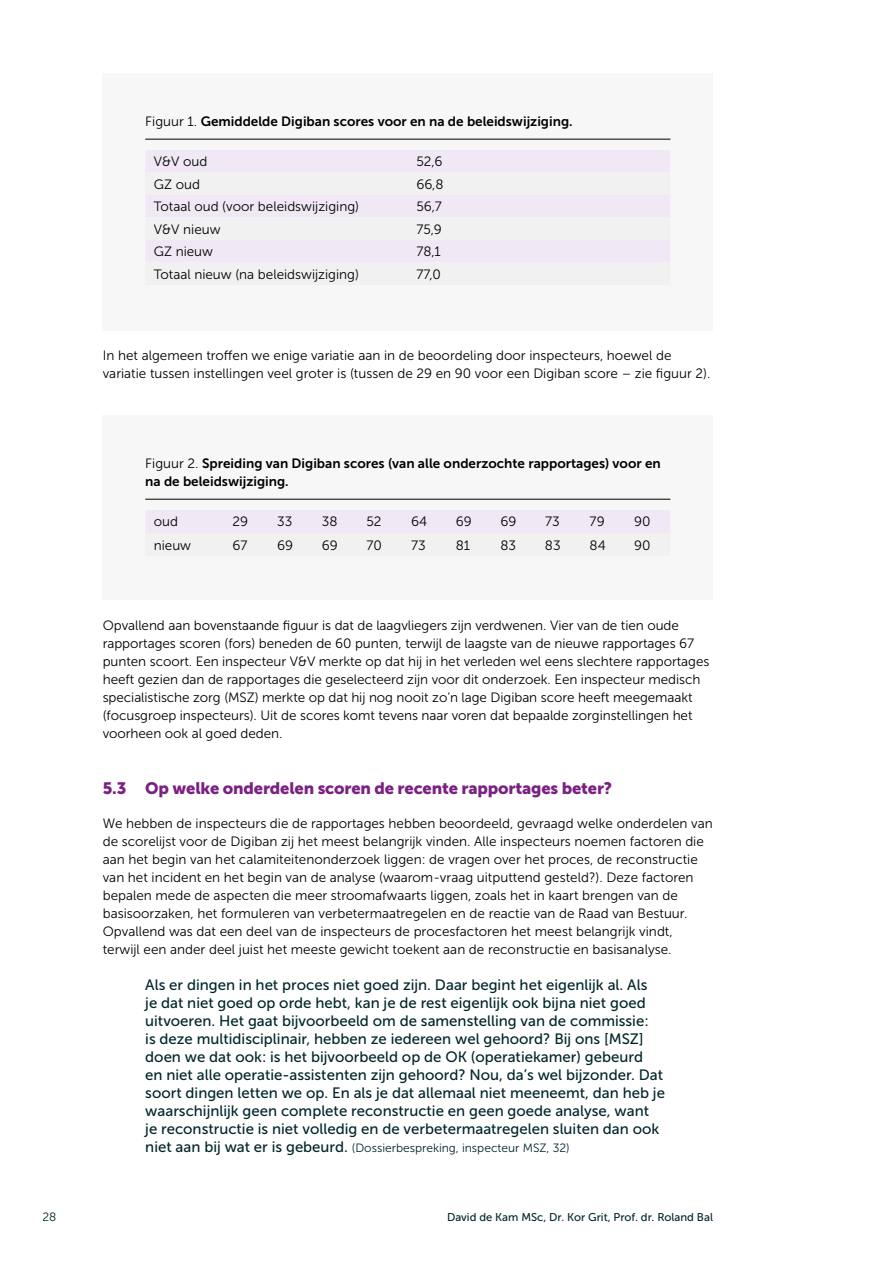
<style>
.page{position:relative;width:893px;height:1263px;background:#fff}
.page>*{position:absolute;margin:0;border:0;box-sizing:border-box;transform-origin:0 0}
.t1{font:16.5px "Museo Sans 900";letter-spacing:-.01em;color:#7a2182}
.t2{font:15px/18px "Museo Sans 500";color:#00262b}
.t3{font:13.5px/18px "Museo Sans 300";color:#000}
.t4{font:13.5px/18px "Museo Sans 700";color:#000}
.t5{font:12px "Museo Sans 300";color:#00262b}
.t6{font:11.25px "Museo Sans 500";color:#00262b}
.s1{font-family:"Museo Sans 300"}
.s2{font-family:"Museo Sans 500";font-size:15px}
</style>
<div class="page">
<div style="left:103px;top:73px;width:610px;height:103px;background:#f7f7f7"></div>
<hr style="left:145px;top:139px;width:525px;height:1px;background:#000">
<div style="left:103px;top:173px;width:610px;height:158px;background:#f7f7f7"></div>
<div style="left:103px;top:415px;width:610px;height:185px;background:#f7f7f7"></div>
<hr style="left:145px;top:499px;width:525px;height:1px;background:#000">
<div style="left:146px;top:150px;width:524px;height:22px;background:#f0e9f5"></div>
<div style="left:146px;top:195px;width:524px;height:67px;background:#f0e9f5"></div>
<div style="left:146px;top:510px;width:524px;height:23px;background:#f0e9f5"></div>
<p class="t4" style="left:145px;top:112px;width:429px"><span class="s1">Figuur 1.</span> Gemiddelde Digiban scores voor en na de beleidswijziging.</p>
<p class="t3" style="left:154px;top:153px;width:55px">V&amp;V oud</p>
<p class="t3" style="left:416px;top:153px;width:28px">52,6</p>
<p class="t3" style="left:154px;top:175px;width:48px">GZ oud</p>
<p class="t3" style="left:416px;top:175px;width:29px">66,8</p>
<p class="t3" style="left:154px;top:198px;width:207px">Totaal oud (voor beleidswijziging)</p>
<p class="t3" style="left:416px;top:198px;width:27px">56,7</p>
<p class="t3" style="left:154px;top:220px;width:68px">V&amp;V nieuw</p>
<p class="t3" style="left:416px;top:220px;width:27px">75,9</p>
<p class="t3" style="left:154px;top:243px;width:61px">GZ nieuw</p>
<p class="t3" style="left:416px;top:243px;width:26px">78,1</p>
<p class="t3" style="left:154px;top:265px;width:207px">Totaal nieuw (na beleidswijziging)</p>
<p class="t3" style="left:416px;top:265px;width:26px">77,0</p>
<p class="t3" style="left:103px;top:346px;width:609px">In het algemeen troffen we enige variatie aan in de beoordeling door inspecteurs, hoewel de variatie tussen instellingen veel groter is (tussen de 29 en 90 voor een Digiban score – zie figuur 2).</p>
<p class="t4" style="left:145px;top:454px;width:517px"><span class="s1">Figuur 2.</span> Spreiding van Digiban scores (van alle onderzochte rapportages) voor en na de beleidswijziging.</p>
<p class="t3" style="left:154px;top:513px;width:26px">oud</p>
<p class="t3" style="left:232px;top:513px;width:17px">29</p>
<p class="t3" style="left:277px;top:513px;width:17px">33</p>
<p class="t3" style="left:322px;top:513px;width:17px">38</p>
<p class="t3" style="left:366px;top:513px;width:17px">52</p>
<p class="t3" style="left:411px;top:513px;width:18px">64</p>
<p class="t3" style="left:456px;top:513px;width:18px">69</p>
<p class="t3" style="left:500px;top:513px;width:18px">69</p>
<p class="t3" style="left:545px;top:513px;width:16px">73</p>
<p class="t3" style="left:590px;top:513px;width:17px">79</p>
<p class="t3" style="left:634px;top:513px;width:18px">90</p>
<p class="t3" style="left:154px;top:536px;width:39px">nieuw</p>
<p class="t3" style="left:232px;top:536px;width:17px">67</p>
<p class="t3" style="left:277px;top:536px;width:18px">69</p>
<p class="t3" style="left:322px;top:536px;width:18px">69</p>
<p class="t3" style="left:366px;top:536px;width:17px">70</p>
<p class="t3" style="left:411px;top:536px;width:16px">73</p>
<p class="t3" style="left:456px;top:536px;width:16px">81</p>
<p class="t3" style="left:500px;top:536px;width:17px">83</p>
<p class="t3" style="left:545px;top:536px;width:17px">83</p>
<p class="t3" style="left:590px;top:536px;width:18px">84</p>
<p class="t3" style="left:634px;top:536px;width:18px">90</p>
<p class="t3" style="left:103px;top:616px;width:608px">Opvallend aan bovenstaande figuur is dat de laagvliegers zijn verdwenen. Vier van de tien oude rapportages scoren (fors) beneden de 60 punten, terwijl de laagste van de nieuwe rapportages 67 punten scoort. Een inspecteur V&amp;V merkte op dat hij in het verleden wel eens slechtere rapportages heeft gezien dan de rapportages die geselecteerd zijn voor dit onderzoek. Een inspecteur medisch specialistische zorg (MSZ) merkte op dat hij nog nooit zo’n lage Digiban score heeft meegemaakt (focusgroep inspecteurs). Uit de scores komt tevens naar voren dat bepaalde zorginstellingen het voorheen ook al goed deden.</p>
<p class="t1" style="left:103px;top:778px;width:511px">5.3 Op welke onderdelen scoren de recente rapportages beter?</p>
<p class="t3" style="left:103px;top:814px;width:611px">We hebben de inspecteurs die de rapportages hebben beoordeeld, gevraagd welke onderdelen van de scorelijst voor de Digiban zij het meest belangrijk vinden. Alle inspecteurs noemen factoren die aan het begin van het calamiteitenonderzoek liggen: de vragen over het proces, de reconstructie van het incident en het begin van de analyse (waarom-vraag uitputtend gesteld?). Deze factoren bepalen mede de aspecten die meer stroomafwaarts liggen, zoals het in kaart brengen van de basisoorzaken, het formuleren van verbetermaatregelen en de reactie van de Raad van Bestuur.<br>Opvallend was dat een deel van de inspecteurs de procesfactoren het meest belangrijk vindt, terwijl een ander deel juist het meeste gewicht toekent aan de reconstructie en basisanalyse.</p>
<p class="t2" style="left:145px;top:976px;width:521px">Als er dingen in het proces niet goed zijn. Daar begint het eigenlijk al. Als<br>je dat niet goed op orde hebt, kan je de rest eigenlijk ook bijna niet goed uitvoeren. Het gaat bijvoorbeeld om de samenstelling van de commissie:<br>is deze multidisciplinair, hebben ze iedereen wel gehoord? Bij ons [MSZ] doen we dat ook: is het bijvoorbeeld op de OK (operatiekamer) gebeurd<br>en niet alle operatie-assistenten zijn gehoord? Nou, da’s wel bijzonder. Dat soort dingen letten we op. En als je dat allemaal niet meeneemt, dan heb je waarschijnlijk geen complete reconstructie en geen goede analyse, want<br>je reconstructie is niet volledig en de verbetermaatregelen sluiten dan ook</p>
<p class="t5" style="left:145px;top:1141px;width:426px"><span class="s2">niet aan bij wat er is gebeurd.</span> (Dossierbespreking, inspecteur MSZ, 32)</p>
<p class="t5" style="left:43px;top:1210px;width:16px">28</p>
<p class="t6" style="left:447px;top:1211px;width:267px">David de Kam MSc, Dr. Kor Grit, Prof. dr. Roland Bal</p>
</div>
